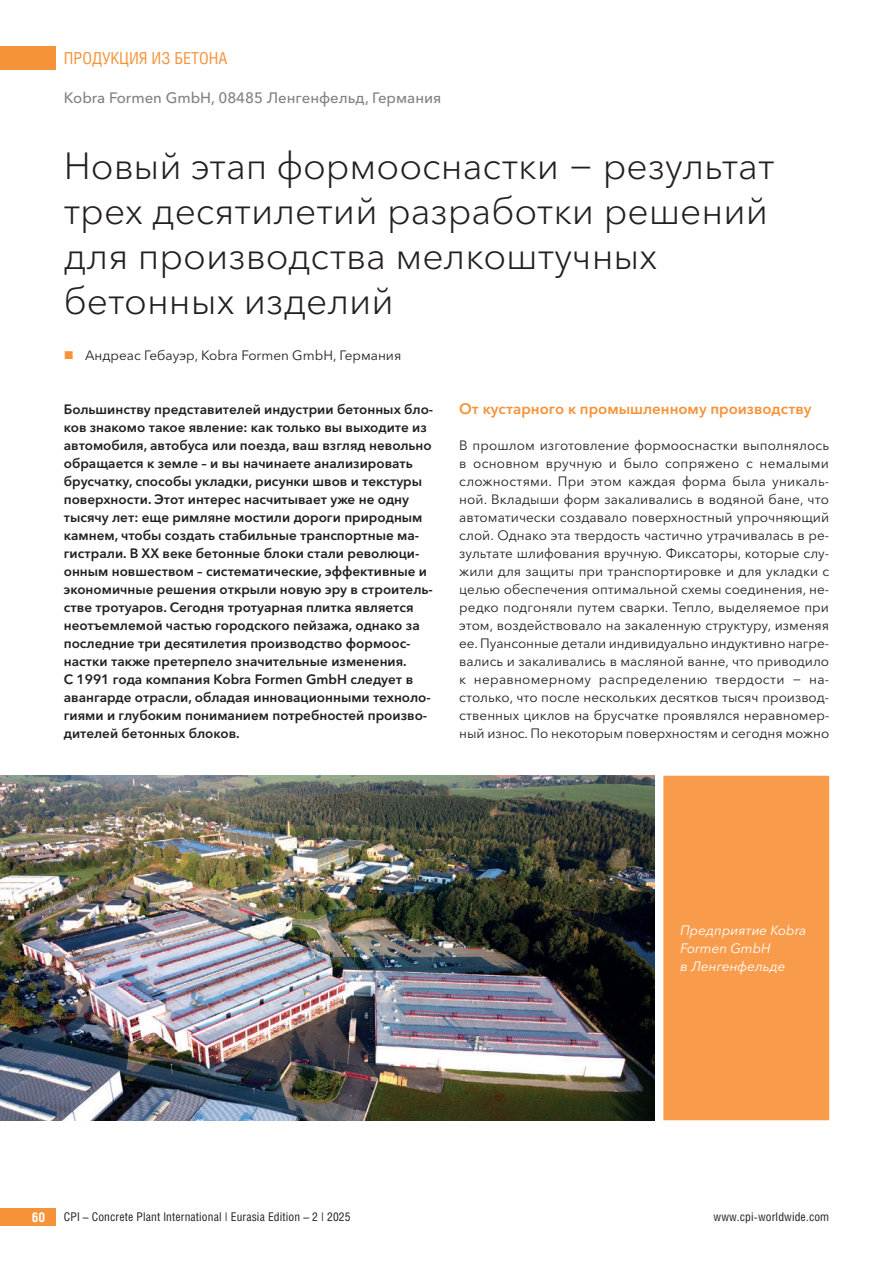
<style>
.page{position:relative;width:893px;height:1263px;background:#fff}
.page>*{position:absolute;margin:0;border:0;box-sizing:border-box;transform-origin:0 0}
.t1{font:300 37.5px/45px "Avenir Next Cyr";color:#231f20}
.t2{font:16.5px "Helios Cond";color:#f69238}
.t3{font:500 15px "Avenir Next Cyr";color:#808285}
.t4{font:600 15px "Avenir Next Cyr";color:#f69238}
.t5{font:600 13.5px/18px "Avenir Next Cyr";color:#231f20}
.t6{font:13.5px/18px "Avenir Next Cyr";letter-spacing:-.005em;color:#231f20;text-align:justify}
.t7{font:italic 13.5px/18px "Avenir Next Cyr";color:#fff}
.t8{font:700 13.5px "Helios Cond";color:#fff}
.t9{font:12px "Helios Cond";letter-spacing:.01em;color:#231f20}
</style>
<div class="page">
<div style="left:0;top:47px;width:55px;height:23px;background:#f69238"></div>
<div style="left:0;top:1208px;width:55px;height:18px;background:#f69238"></div>
<img style="left:0;top:776px;width:655px;height:344px">
<div style="left:663px;top:776px;width:166px;height:344px;background:#f89c4c"></div>
<div style="left:681px;top:924px;width:125px;height:14px;background:#f89c4c"></div>
<div style="left:681px;top:942px;width:90px;height:11px;background:#f89c4c"></div>
<div style="left:681px;top:960px;width:104px;height:14px;background:#f89c4c"></div>
<p class="t2" style="left:64px;top:49px;width:165px">ПРОДУКЦИЯ ИЗ БЕТОНА</p>
<p class="t3" style="left:64px;top:91px;width:379px">Kobra Formen GmbH, 08485 Ленгенфельд, Германия</p>
<h1 class="t1" style="left:64px;top:147px;width:712px">Новый этап формооснастки − результат трех десятилетий разработки решений для производства мелкоштучных бетонных изделий</h1>
<p class="t6" style="left:85px;top:348px;width:318px">Андреас Гебауэр, Kobra Formen GmbH, Германия</p>
<p class="t5" style="left:64px;top:402px;width:371px">Большинству представителей индустрии бетонных бло&shy;ков знакомо такое явление: как только вы выходите из автомобиля, автобуса или поезда, ваш взгляд невольно обращается к земле – и вы начинаете анализировать брусчатку, способы укладки, рисунки швов и текстуры поверхности. Этот интерес насчитывает уже не одну тысячу лет: еще римляне мостили дороги природным камнем, чтобы создать стабильные транспортные ма&shy;гистрали. В XX веке бетонные блоки стали революци&shy;онным новшеством – систематические, эффективные и экономичные решения открыли новую эру в строитель&shy;стве тротуаров. Сегодня тротуарная плитка является неотъемлемой частью городского пейзажа, однако за последние три десятилетия производство формоос&shy;настки также претерпело значительные изменения.<br>С 1991 года компания Kobra Formen GmbH следует в авангарде отрасли, обладая инновационными техноло&shy;гиями и глубоким пониманием потребностей произво&shy;дителей бетонных блоков.</p>
<p class="t4" style="left:459px;top:403px;width:354px">От кустарного к промышленному производству</p>
<p class="t6" style="left:459px;top:438px;width:372px">В прошлом изготовление формооснастки выполнялось в основном вручную и было сопряжено с немалыми сложностями. При этом каждая форма была уникаль&shy;ной. Вкладыши форм закаливались в водяной бане, что автоматически создавало поверхностный упрочняющий слой. Однако эта твердость частично утрачивалась в ре&shy;зультате шлифования вручную. Фиксаторы, которые слу&shy;жили для защиты при транспортировке и для укладки с целью обеспечения оптимальной схемы соединения, не&shy;редко подгоняли путем сварки. Тепло, выделяемое при этом, воздействовало на закаленную структуру, изменяя ее. Пуансонные детали индивидуально индуктивно нагре&shy;вались и закаливались в масляной ванне, что приводило к неравномерному распределению твердости − на&shy;столько, что после нескольких десятков тысяч производ&shy;ственных циклов на брусчатке проявлялся неравномер&shy;ный износ. По некоторым поверхностям и сегодня можно</p>
<p class="t7" style="left:680px;top:922px;width:128px">Предприятие Kobra<br>Formen GmbH<br>в Ленгенфельде</p>
<p class="t8" style="left:32px;top:1209px;width:15px">60</p>
<p class="t9" style="left:64px;top:1210px;width:288px">CPI – Concrete Plant International | Eurasia Edition – 2 | 2025</p>
<p class="t9" style="left:713px;top:1210px;width:117px">www.cpi-worldwide.com</p>
</div>
